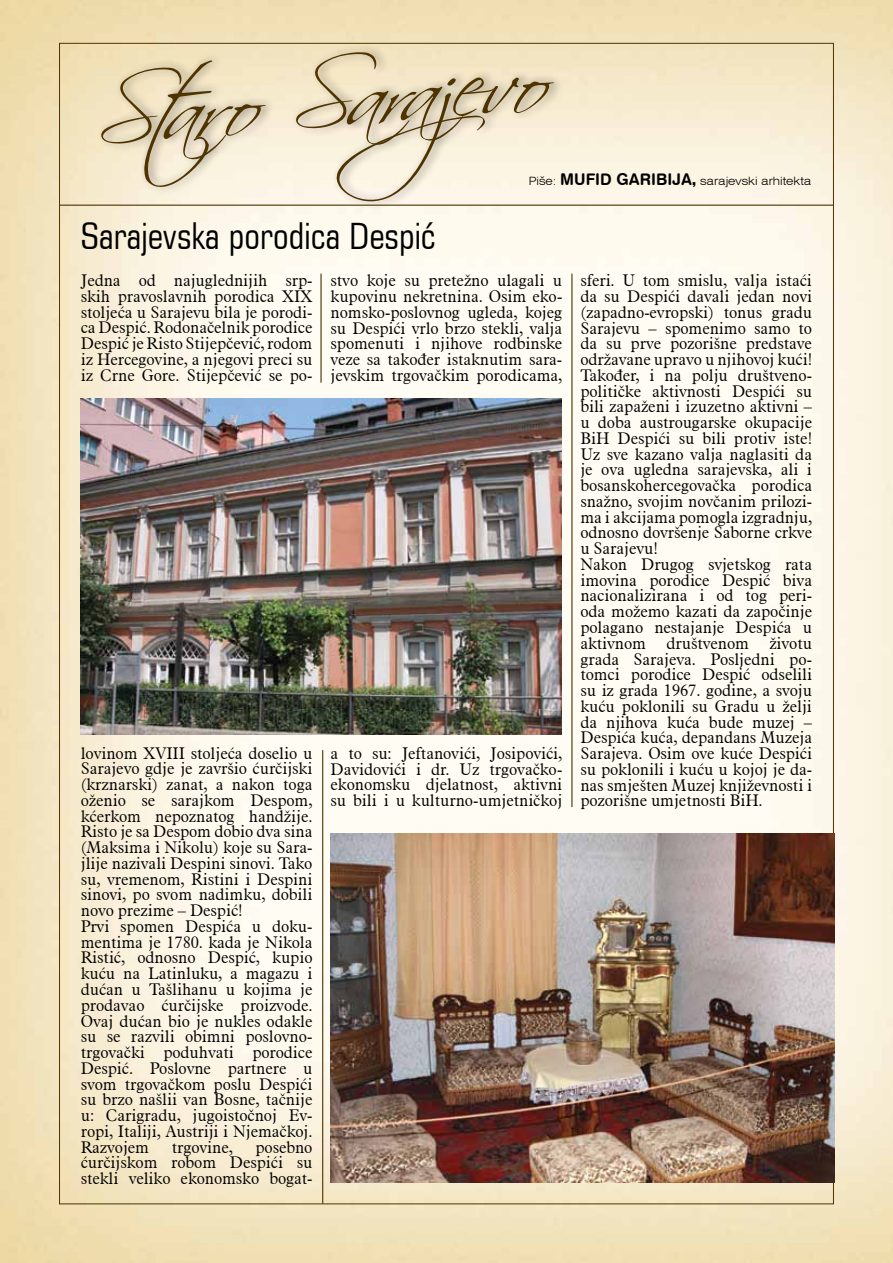
<style>
.page{position:relative;width:893px;height:1263px;background:#fff}
.page>*{position:absolute;margin:0;border:0;box-sizing:border-box;transform-origin:0 0}
.t1{font:84.75px "Scriptina";color:#4e3300;scale:1.16 1}
.t2{font:condensed 36.45px "Square 721 BT";color:#000}
.t3{font:300 16.5px/15.8px "Aldine 721 BT";letter-spacing:-.01em;color:#000;text-align:justify}
.t4{font:300 expanded 11.4px "Swiss 721 BT";color:#000}
.s1{font-family:"Swiss 721 BT Bold Rounded";font-weight:400;font-stretch:normal;font-size:16.05px}
.s2{font-family:"Swiss 921 BT Regular A";font-weight:400;font-stretch:normal;font-size:16.05px}
</style>
<div class="page">
<img style="left:0;top:0;width:893px;height:1263px">
<div style="left:96px;top:44px;width:470px;height:166px;background:#000;opacity:.47"></div>
<hr style="left:320px;top:274px;width:2px;height:109px;background:#4e3300">
<hr style="left:322px;top:750px;width:1px;height:453px;background:#4e3300">
<hr style="left:60px;top:205px;width:774px;height:1px;background:#4e3300">
<hr style="left:571px;top:274px;width:1px;height:533px;background:#4e3300">
<img style="left:81px;top:398px;width:480px;height:336px">
<img style="left:331px;top:833px;width:504px;height:349px">
<h1 class="t1" style="left:91px;top:68px;width:391px;rotate:-5deg">Staro Sarajevo</h1>
<p class="t4" style="left:529px;top:174px;width:284px">Piše: <span class="s1">MUFID GARIBIJA</span><span class="s2">,</span> sarajevski arhitekta</p>
<h2 class="t2" style="left:81px;top:214px;width:356px">Sarajevska porodica Despić</h2>
<p class="t3" style="left:81px;top:272px;width:233px">Jedna od najuglednijih srp&shy;skih pravoslavnih porodica XIX stoljeća u Sarajevu bila je porodi&shy;ca Despić. Rodonačelnik porodice Despić je Risto Stijepčević, rodom iz Hercegovine, a njegovi preci su iz Crne Gore. Stijepčević se po-</p>
<p class="t3" style="left:331px;top:272px;width:233px">stvo koje su pretežno ulagali u kupovinu nekretnina. Osim eko&shy;nomsko-poslovnog ugleda, kojeg su Despići vrlo brzo stekli, valja spomenuti i njihove rodbinske veze sa također istaknutim sara&shy;jevskim trgovačkim porodicama,</p>
<p class="t3" style="left:81px;top:745px;width:233px;text-align:left">lovinom XVIII stoljeća doselio u<br>Sarajevo gdje je završio ćurčijski (krznarski) zanat, a nakon toga oženio se sarajkom Despom, kćerkom nepoznatog handžije.<br>Risto je sa Despom dobio dva sina (Maksima i Nikolu) koje su Sara&shy;jlije nazivali Despini sinovi. Tako su, vremenom, Ristini i Despini sinovi, po svom nadimku, dobili novo prezime – Despić!<br>Prvi spomen Despića u doku&shy;mentima je 1780. kada je Nikola<br>Ristić, odnosno Despić, kupio kuću na Latinluku, a magazu i dućan u Tašlihanu u kojima je prodavao ćurčijske proizvode.<br>Ovaj dućan bio je nukles odakle su se razvili obimni poslovno&shy;trgovački poduhvati porodice<br>Despić. Poslovne partnere u svom trgovačkom poslu Despići su brzo našlii van Bosne, tačnije u: Carigradu, jugoistočnoj Ev&shy;ropi, Italiji, Austriji i Njemačkoj.<br>Razvojem</p>
<p class="t3" style="left:172px;top:1139px;width:63px">trgovine,</p>
<p class="t3" style="left:81px;top:1139px;width:233px;text-indent:175px">posebno ćurčijskom robom Despići su stekli veliko ekonomsko bogat-</p>
<p class="t3" style="left:331px;top:745px;width:233px">a to su: Jeftanovići, Josipovići, Davidovići i dr. Uz trgovačko&shy;ekonomsku djelatnost, aktivni su bili i u kulturno-umjetničkoj</p>
<p class="t3" style="left:580px;top:272px;width:233px;text-align:left">sferi. U tom smislu, valja istaći da su Despići davali jedan novi (zapadno-evropski) tonus gradu<br>Sarajevu – spomenimo samo to da su prve pozorišne predstave održavane upravo u njihovoj kući!<br>Također, i na polju društveno&shy;političke aktivnosti Despići su bili zapaženi i izuzetno aktivni – u doba austrougarske okupacije<br>BiH Despići su bili protiv iste!<br>Uz sve kazano valja naglasiti da je ova ugledna sarajevska, ali i bosanskohercegovačka porodica snažno, svojim novčanim prilozi&shy;ma i akcijama pomogla izgradnju, odnosno dovršenje Saborne crkve u Sarajevu!<br>Nakon Drugog svjetskog rata imovina porodice Despić biva nacionalizirana i od tog peri&shy;oda možemo kazati da započinje polagano nestajanje Despića u aktivnom društvenom životu grada Sarajeva. Posljedni po&shy;tomci porodice Despić odselili su iz grada 1967. godine, a svoju kuću poklonili su Gradu u želji da njihova kuća bude muzej –<br>Despića kuća, depandans Muzeja<br>Sarajeva. Osim ove kuće Despići su poklonili i kuću u kojoj je da&shy;nas smješten Muzej književnosti i pozorišne umjetnosti BiH.</p>
</div>
